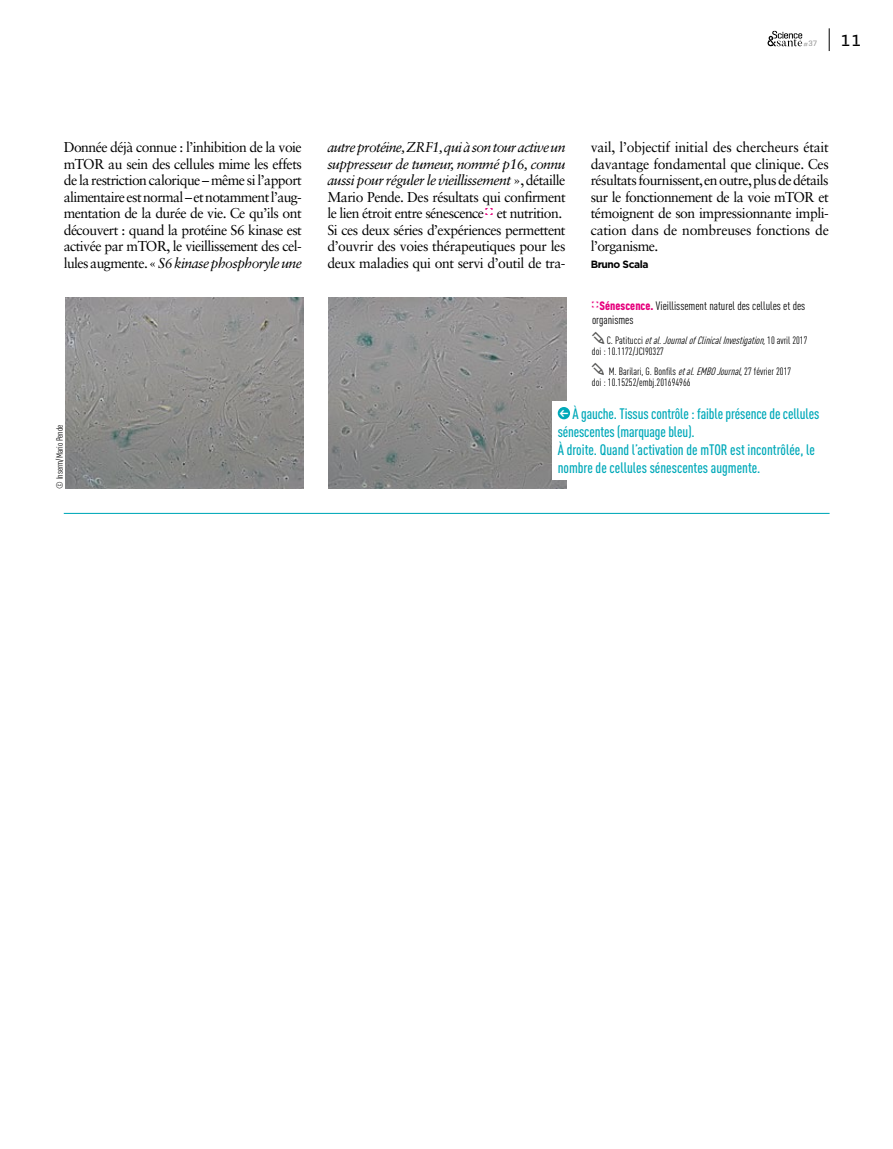
<style>
.page{position:relative;width:893px;height:1149px;background:#fff}
.page>*{position:absolute;margin:0;border:0;box-sizing:border-box;transform-origin:0 0}
.t1{font:500 16.5px "Geogrotesque Stencil A";color:#000}
.t2{font:500 condensed 15px/18px "DINOT";letter-spacing:-.005em;color:#00a9b9}
.t3{font:14.25px/16.5px "Sabon LT Std";letter-spacing:-.035em;color:#000;text-align:justify}
.t4{font:condensed 12px/13.5px "DINOT";color:#000}
.t5{font:condensed 10.5px/11.2px "DINOT";color:#000}
.t6{font:700 10.5px "Gotham";letter-spacing:-.04em;color:#000}
.t7{font:condensed 9px "DINOT";color:#000}
.t8{font:500 7.95px "Geogrotesque Stencil A";color:#9d9d9c}
.s1{font-style:italic}
.s2{color:#e6007d}
.s3{font-weight:900;color:#e6007d}
</style>
<div class="page">
<img style="left:65px;top:297px;width:238px;height:191px">
<img style="left:328px;top:297px;width:238px;height:191px">
<div style="left:552px;top:401px;width:278px;height:78px;background:#fff"></div>
<svg style="left:558px;top:407px;width:12px;height:12px"></svg>
<hr style="left:64px;top:512px;width:766px;height:2px;background:#00a9b9">
<svg style="left:829px;top:28px;width:1px;height:23px"></svg>
<svg style="left:767px;top:31px;width:35px;height:16px"></svg>
<svg style="left:560px;top:409px;width:8px;height:8px"></svg>
<p class="t8" style="left:803px;top:38px;width:16px">#37</p>
<p class="t1" style="left:841px;top:30px;width:21px">11</p>
<p class="t3" style="left:64px;top:139px;width:240px">Donnée déjà connue : l’inhibition de la voie mTOR au sein des cellules mime les effets de la restriction calorique – même si l’apport alimentaire est normal – et notamment l’aug&shy;mentation de la durée de vie. Ce qu’ils ont découvert : quand la protéine S6 kinase est activée par mTOR, le vieillissement des cel&shy;lules augmente. « <span class="s1">S6 kinase phosphoryle une</span></p>
<p class="t7" style="left:54px;top:488px;width:65px;rotate:-90deg">© Inserm/Mario Pende</p>
<p class="t3" style="left:327px;top:139px;width:240px;text-align:left"><span class="s1">autre protéine, ZRF1, qui à son tour active un suppresseur de tumeur, nommé p16, connu aussi pour réguler le vieillissement</span> », détaille Mario Pende. Des résultats qui confirment le lien étroit entre sénescence<span class="s2">✓</span> et nutrition.<br>Si ces deux séries d’expériences permettent d’ouvrir des voies thérapeutiques pour les deux maladies qui ont servi d’outil de tra-</p>
<p class="t3" style="left:591px;top:139px;width:240px">vail, l’objectif initial des chercheurs était davantage fondamental que clinique. Ces résultats fournissent, en outre, plus de détails sur le fonctionnement de la voie mTOR et témoignent de son impressionnante impli&shy;cation dans de nombreuses fonctions de l’organisme.</p>
<p class="t6" style="left:591px;top:258px;width:59px">Bruno Scala</p>
<p class="t4" style="left:592px;top:299px;width:215px"><span class="s2">✔</span><span class="s3">Sénescence.</span> Vieillissement naturel des cellules et des organismes</p>
<p class="t5" style="left:592px;top:334px;width:217px;text-indent:15px">C . P a t i t u c c i <span class="s1">etal.JournalofClinicalInvestigation,</span>1 0 a v r i l 2 0 1 7 doi : 10.1172/JCI90327</p>
<p class="t5" style="left:592px;top:365px;width:201px;text-indent:17px">M. Barilari, G. Bonfils <span class="s1">etal.EMBOJournal</span>, 27 février 2017 doi : 10.15252/embj.201694966</p>
<p class="t2" style="left:558px;top:404px;width:263px;text-indent:15px">À gauche. Tissus contrôle : faible présence de cellules sénescentes (marquage bleu).<br>À droite. Quand l’activation de mTOR est incontrôlée, le nombre de cellules sénescentes augmente.</p>
</div>
